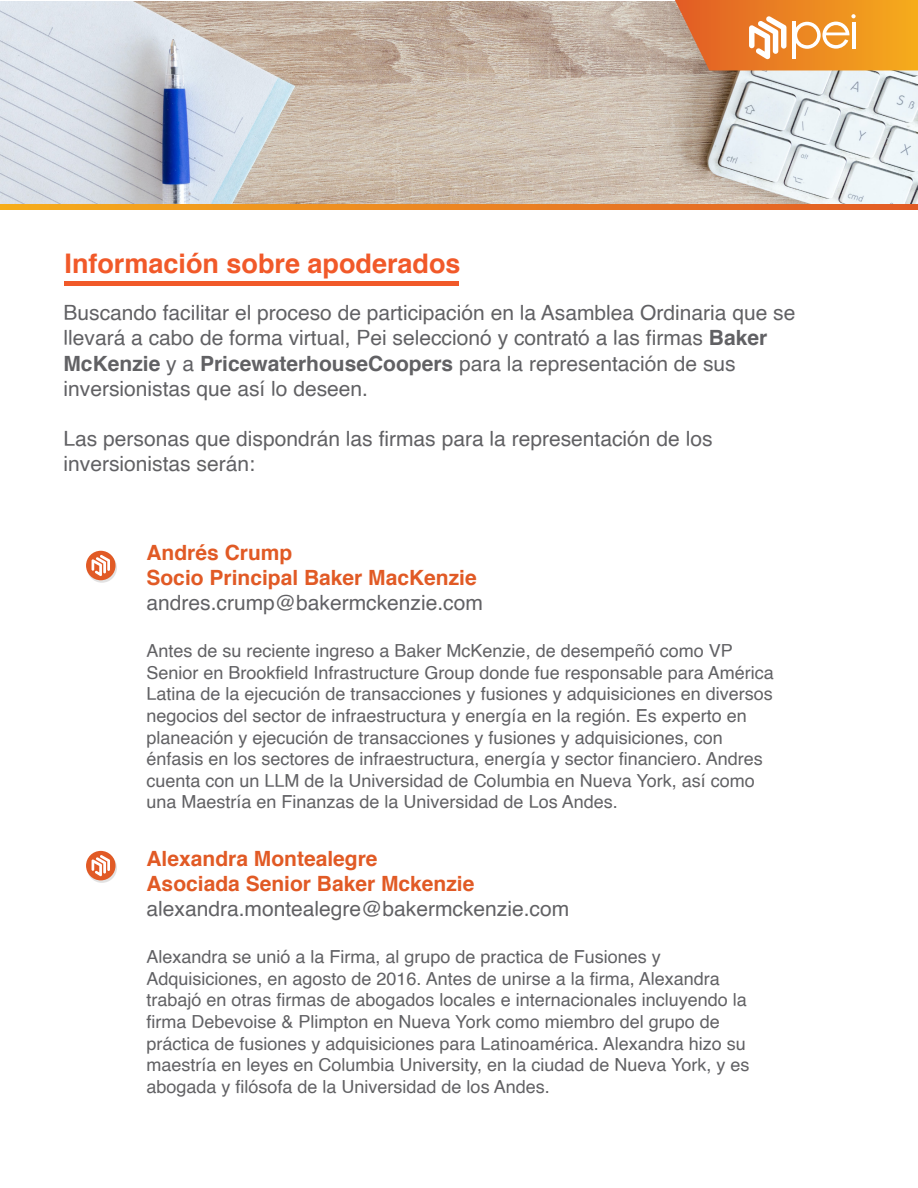
<style>
.page{position:relative;width:918px;height:1188px;background:#fff}
.page>*{position:absolute;margin:0;border:0;box-sizing:border-box;transform-origin:0 0}
.t1{font:700 27px "Helvetica";color:#f15929}
.t2{font:21px/25.2px "Helvetica";color:#616164}
.t3{font:700 21px/25.2px "Helvetica";color:#e15a25}
.t4{font:18px/21.6px "Helvetica";color:#616164}
.s1{font-weight:700}
</style>
<div class="page">
<svg style="left:87px;top:553px;width:30px;height:30px"></svg>
<div style="left:64px;top:281px;width:395px;height:5px;background:#f15929"></div>
<img style="left:1px;top:1px;width:916px;height:203px">
<svg style="left:675px;top:0;width:243px;height:70px"></svg>
<div style="left:86px;top:551px;width:30px;height:29px;background:#e15a25;border-radius:50%"></div>
<svg style="left:92px;top:555px;width:18px;height:21px"></svg>
<svg style="left:87px;top:853px;width:30px;height:30px"></svg>
<div style="left:86px;top:851px;width:30px;height:29px;background:#e15a25;border-radius:50%"></div>
<svg style="left:92px;top:855px;width:18px;height:21px"></svg>
<svg style="left:0;top:204px;width:918px;height:6px"></svg>
<h1 class="t1" style="left:64px;top:241px;width:398px">Información sobre apoderados</h1>
<p class="t2" style="left:64px;top:301px;width:733px">Buscando facilitar el proceso de participación en la Asamblea Ordinaria que se llevará a cabo de forma virtual, Pei seleccionó y contrató a las firmas <span class="s1">Baker McKenzie</span> y a <span class="s1">PricewaterhouseCoopers</span> para la representación de sus inversionistas que así lo deseen.</p>
<p class="t2" style="left:64px;top:427px;width:651px">Las personas que dispondrán las firmas para la representación de los inversionistas serán:</p>
<p class="t3" style="left:146px;top:540px;width:332px">Andrés Crump<br>Socio Principal Baker MacKenzie</p>
<p class="t2" style="left:146px;top:591px;width:338px">andres.crump@bakermckenzie.com</p>
<p class="t4" style="left:146px;top:641px;width:629px">Antes de su reciente ingreso a Baker McKenzie, de desempeñó como VP Senior en Brookfield Infrastructure Group donde fue responsable para América Latina de la ejecución de transacciones y fusiones y adquisiciones en diversos negocios del sector de infraestructura y energía en la región. Es experto en planeación y ejecución de transacciones y fusiones y adquisiciones, con énfasis en los sectores de infraestructura, energía y sector financiero. Andres cuenta con un LLM de la Universidad de Columbia en Nueva York, así como una Maestría en Finanzas de la Universidad de Los Andes.</p>
<p class="t3" style="left:146px;top:846px;width:329px">Alexandra Montealegre<br>Asociada Senior Baker Mckenzie</p>
<p class="t2" style="left:146px;top:897px;width:424px">alexandra.montealegre@bakermckenzie.com</p>
<p class="t4" style="left:146px;top:947px;width:605px">Alexandra se unió a la Firma, al grupo de practica de Fusiones y Adquisiciones, en agosto de 2016. Antes de unirse a la firma, Alexandra trabajó en otras firmas de abogados locales e internacionales incluyendo la firma Debevoise &amp; Plimpton en Nueva York como miembro del grupo de práctica de fusiones y adquisiciones para Latinoamérica. Alexandra hizo su maestría en leyes en Columbia University, en la ciudad de Nueva York, y es abogada y filósofa de la Universidad de los Andes.</p>
</div>
